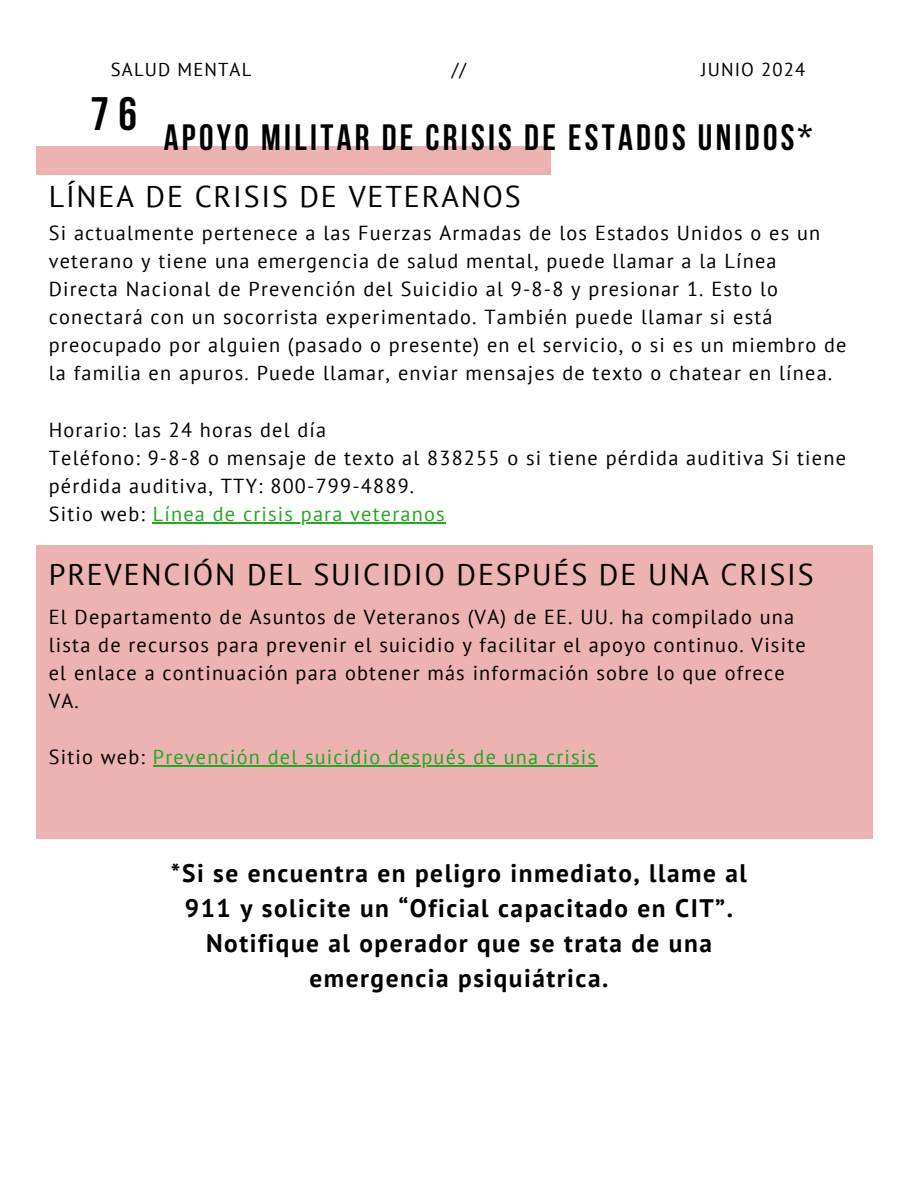
<style>
.page{position:relative;width:918px;height:1188px;background:#fff}
.page>*{position:absolute;margin:0;border:0;box-sizing:border-box;transform-origin:0 0}
.t1{font:700 46.65px "Bebas Neue";color:#000}
.t2{font:700 36.45px "Bebas Neue";letter-spacing:.09em;color:#000}
.t3{font:30px "PT Sans";letter-spacing:.06em;color:#000}
.t4{font:700 25.35px/34.8px "PT Sans";letter-spacing:.06em;color:#000;text-align:center}
.t5{font:20.25px/28.2px "PT Sans";letter-spacing:.06em;color:#000}
.t6{font:20.25px "PT Sans";letter-spacing:.06em;color:#24a620}
.t7{font:18.6px "PT Sans";letter-spacing:.06em;color:#000}
.s1{color:#000}
</style>
<div class="page">
<div style="left:36px;top:146px;width:515px;height:28px;background:#edb2b2"></div>
<hr style="left:153px;top:522px;width:293px;height:1px;background:#24a620">
<div style="left:36px;top:546px;width:837px;height:293px;background:#edb2b2"></div>
<hr style="left:153px;top:765px;width:444px;height:1px;background:#24a620">
<p class="t7" style="left:111px;top:57px;width:142px">SALUD MENTAL</p>
<h3 class="t7" style="left:452px;top:57px;width:16px">//</h3>
<p class="t7" style="left:701px;top:57px;width:106px">JUNIO 2024</p>
<h4 class="t1" style="left:91px;top:95px;width:48px">76</h4>
<h2 class="t2" style="left:164px;top:123px;width:650px">APOYO MILITAR DE CRISIS DE ESTADOS UNIDOS*</h2>
<h2 class="t3" style="left:49px;top:176px;width:474px">LÍNEA DE CRISIS DE VETERANOS</h2>
<p class="t5" style="left:49px;top:218px;width:799px">Si actualmente pertenece a las Fuerzas Armadas de los Estados Unidos o es un veterano y tiene una emergencia de salud mental, puede llamar a la Línea Directa Nacional de Prevención del Suicidio al 9-8-8 y presionar 1. Esto lo conectará con un socorrista experimentado. También puede llamar si está preocupado por alguien (pasado o presente) en el servicio, o si es un miembro de la familia en apuros. Puede llamar, enviar mensajes de texto o chatear en línea.</p>
<h4 class="t5" style="left:49px;top:415px;width:279px">Horario: las 24 horas del día</h4>
<p class="t5" style="left:49px;top:443px;width:799px">Teléfono: 9-8-8 o mensaje de texto al 838255 o si tiene pérdida auditiva Si tiene pérdida auditiva, TTY: 800-799-4889.</p>
<h1 class="t6" style="left:49px;top:500px;width:397px"><span class="s1">Sitio web:</span> Línea de crisis para veteranos</h1>
<p class="t3" style="left:49px;top:554px;width:767px">PREVENCIÓN DEL SUICIDIO DESPUÉS DE UNA CRISIS</p>
<p class="t5" style="left:49px;top:602px;width:758px">El Departamento de Asuntos de Veteranos (VA) de EE. UU. ha compilado una lista de recursos para prevenir el suicidio y facilitar el apoyo continuo. Visite el enlace a continuación para obtener más información sobre lo que ofrece VA.</p>
<p class="t6" style="left:49px;top:744px;width:549px"><span class="s1">Sitio web:</span> Prevención del suicidio después de una crisis</p>
<p class="t4" style="left:171px;top:856px;width:577px">*Si se encuentra en peligro inmediato, llame al 911 y solicite un “Oficial capacitado en CIT”.<br>Notifique al operador que se trata de una emergencia psiquiátrica.</p>
</div>
